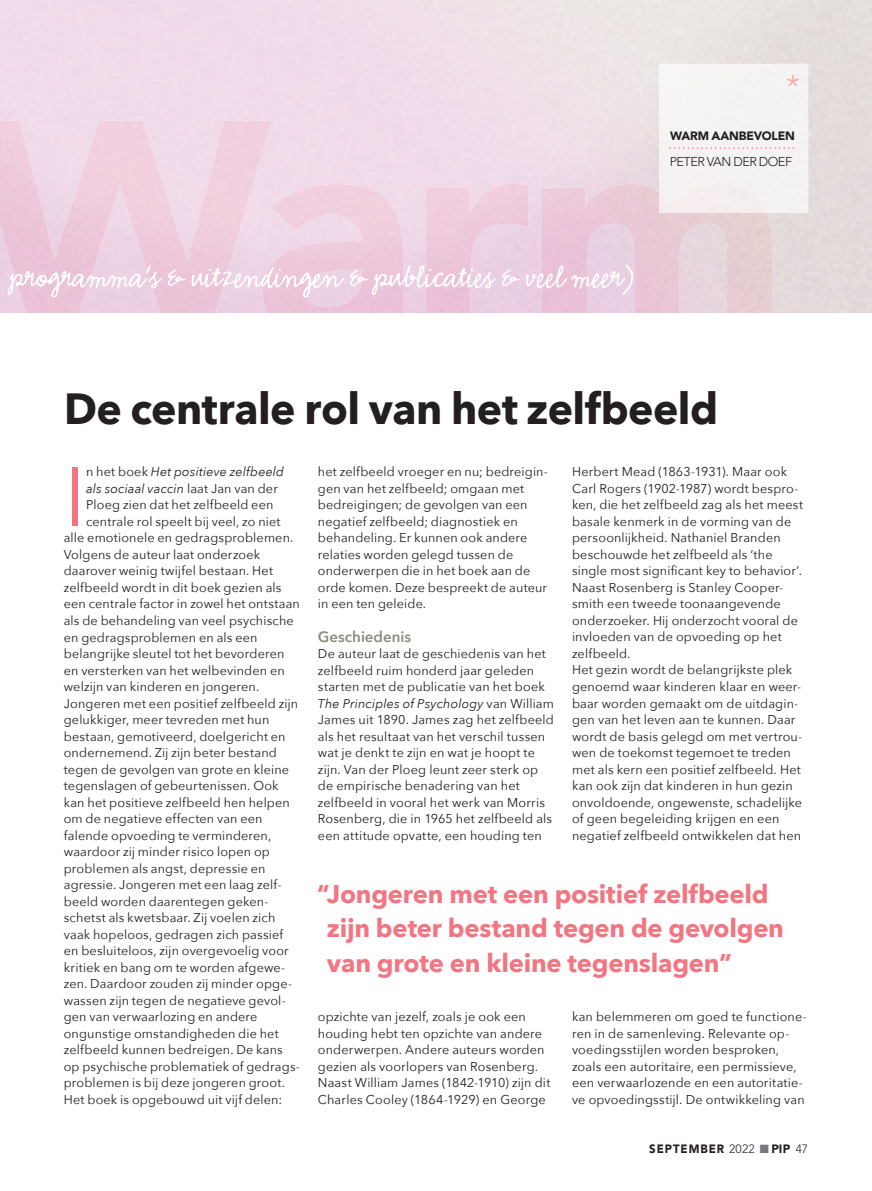
<style>
.page{position:relative;width:872px;height:1191px;background:#fff}
.page>*{position:absolute;margin:0;border:0;box-sizing:border-box;transform-origin:0 0}
.t1{font:82.65px "Avenir Next";color:#f27682}
.t2{font:700 43.5px "Avenir Next";letter-spacing:-.015em;color:#231f20}
.t3{font:300 32.55px "Avenir LT Std";color:#f8aaa5}
.t4{font:700 25.5px/34.5px "Avenir Next";letter-spacing:-.01em;color:#f27682}
.t5{font:600 15px "Avenir Next";color:#8b8b81}
.t6{font:12.75px/16.5px "Avenir Next";letter-spacing:.01em;color:#231f20}
.t7{font:italic 12.75px "Avenir Next";letter-spacing:.01em;color:#231f20}
.t8{font:300 12.75px "Avenir LT Std";letter-spacing:-.04em;color:#231f20}
.t9{font:900 12px "Avenir LT Std";letter-spacing:.08em;color:#231f20;scale:.95 1}
.t10{font:900 12px "Avenir LT Std";letter-spacing:-.005em;color:#231f20}
.s1{font-style:normal}
.s2{font-style:italic}
.s3{font-weight:300}
.s4{color:#76787b}
</style>
<div class="page">
<div style="left:770px;top:0;width:102px;height:211px;background:#e4dddb"></div>
<img style="left:0;top:169px;width:772px;height:144px">
<img style="left:0;top:121px;width:271px;height:49px">
<svg style="left:0;top:264px;width:633px;height:33px;background:#eed2e2"></svg>
<div style="left:659px;top:64px;width:149px;height:149px;background:#f6f3f3"></div>
<div style="left:659px;top:184px;width:107px;height:29px;background:#f5eeee"></div>
<svg style="left:669px;top:147px;width:125px;height:2px"></svg>
<h3 class="t3" style="left:785px;top:67px;width:16px">*</h3>
<p class="t10" style="left:670px;top:129px;width:126px">WARM AANBEVOLEN</p>
<p class="t8" style="left:669px;top:154px;width:124px">PETER VAN DER DOEF</p>
<h2 class="t2" style="left:64px;top:371px;width:655px">De centrale rol van het zelfbeeld</h2>
<h1 class="t1" style="left:64px;top:427px;width:23px">I</h1>
<p class="t7" style="left:86px;top:461px;width:199px"><span class="s1">n het boek</span> Het positieve zelfbeeld</p>
<p class="t7" style="left:86px;top:478px;width:193px">als sociaal vaccin <span class="s1">laat Jan van der</span></p>
<p class="t6" style="left:86px;top:496px;width:189px">Ploeg zien dat het zelfbeeld een</p>
<p class="t6" style="left:86px;top:513px;width:196px">centrale rol speelt bij veel, zo niet</p>
<p class="t6" style="left:64px;top:529px;width:231px">alle emotionele en gedragsproblemen.</p>
<p class="t6" style="left:64px;top:546px;width:198px">Volgens de auteur laat onderzoek</p>
<p class="t6" style="left:64px;top:562px;width:211px">daarover weinig twijfel bestaan. Het</p>
<p class="t6" style="left:64px;top:579px;width:219px">zelfbeeld wordt in dit boek gezien als</p>
<p class="t6" style="left:64px;top:595px;width:238px">een centrale factor in zowel het ontstaan</p>
<p class="t6" style="left:64px;top:612px;width:231px">als de behandeling van veel psychische</p>
<p class="t6" style="left:64px;top:628px;width:195px">en gedragsproblemen en als een</p>
<p class="t6" style="left:64px;top:645px;width:222px">belangrijke sleutel tot het bevorderen</p>
<p class="t6" style="left:64px;top:661px;width:222px">en versterken van het welbevinden en</p>
<p class="t6" style="left:64px;top:678px;width:197px">welzijn van kinderen en jongeren.</p>
<p class="t6" style="left:64px;top:694px;width:236px">Jongeren met een positief zelfbeeld zijn</p>
<p class="t6" style="left:64px;top:711px;width:207px">gelukkiger, meer tevreden met hun</p>
<p class="t6" style="left:64px;top:727px;width:223px">bestaan, gemotiveerd, doelgericht en</p>
<p class="t6" style="left:64px;top:744px;width:214px">ondernemend. Zij zijn beter bestand</p>
<p class="t6" style="left:64px;top:760px;width:227px">tegen de gevolgen van grote en kleine</p>
<p class="t6" style="left:64px;top:777px;width:216px">tegenslagen of gebeurtenissen. Ook</p>
<p class="t6" style="left:64px;top:793px;width:227px">kan het positieve zelfbeeld hen helpen</p>
<p class="t6" style="left:64px;top:810px;width:200px">om de negatieve effecten van een</p>
<p class="t6" style="left:64px;top:826px;width:209px">falende opvoeding te verminderen,</p>
<p class="t6" style="left:64px;top:843px;width:208px">waardoor zij minder risico lopen op</p>
<p class="t6" style="left:64px;top:859px;width:203px">problemen als angst, depressie en</p>
<p class="t6" style="left:64px;top:876px;width:219px">agressie. Jongeren met een laag zelf-</p>
<p class="t6" style="left:64px;top:892px;width:206px">beeld worden daarentegen geken-</p>
<p class="t6" style="left:64px;top:909px;width:213px">schetst als kwetsbaar. Zij voelen zich</p>
<p class="t6" style="left:64px;top:925px;width:221px">vaak hopeloos, gedragen zich passief</p>
<p class="t6" style="left:64px;top:942px;width:226px">en besluiteloos, zijn overgevoelig voor</p>
<p class="t6" style="left:64px;top:958px;width:223px">kritiek en bang om te worden afgewe-</p>
<p class="t6" style="left:64px;top:975px;width:230px">zen. Daardoor zouden zij minder opge-</p>
<p class="t6" style="left:64px;top:991px;width:223px">wassen zijn tegen de negatieve gevol-</p>
<p class="t6" style="left:64px;top:1008px;width:195px">gen van verwaarlozing en andere</p>
<p class="t6" style="left:64px;top:1024px;width:216px">ongunstige omstandigheden die het</p>
<p class="t6" style="left:64px;top:1040px;width:221px">zelfbeeld kunnen bedreigen. De kans</p>
<p class="t6" style="left:64px;top:1057px;width:238px">op psychische problematiek of gedrags-</p>
<p class="t6" style="left:64px;top:1073px;width:223px">problemen is bij deze jongeren groot.</p>
<p class="t6" style="left:64px;top:1090px;width:220px">Het boek is opgebouwd uit vijf delen:</p>
<p class="t6" style="left:318px;top:463px;width:231px">het zelfbeeld vroeger en nu; bedreigin&shy;gen van het zelfbeeld; omgaan met bedreigingen; de gevolgen van een negatief zelfbeeld; diagnostiek en behandeling. Er kunnen ook andere relaties worden gelegd tussen de onderwerpen die in het boek aan de orde komen. Deze bespreekt de auteur in een ten geleide.</p>
<p class="t5" style="left:318px;top:623px;width:95px">Geschiedenis</p>
<p class="t6" style="left:318px;top:645px;width:237px">De auteur laat de geschiedenis van het zelfbeeld ruim honderd jaar geleden starten met de publicatie van het boek <span class="s2">The Principles of Psychology</span> van William James uit 1890. James zag het zelfbeeld als het resultaat van het verschil tussen wat je denkt te zijn en wat je hoopt te zijn. Van der Ploeg leunt zeer sterk op de empirische benadering van het zelfbeeld in vooral het werk van Morris Rosenberg, die in 1965 het zelfbeeld als een attitude opvatte, een houding ten</p>
<p class="t6" style="left:572px;top:463px;width:232px">Herbert Mead (1863-1931). Maar ook Carl Rogers (1902-1987) wordt bespro&shy;ken, die het zelfbeeld zag als het meest basale kenmerk in de vorming van de persoonlijkheid. Nathaniel Branden beschouwde het zelfbeeld als ‘the single most significant key to behavior’.<br>Naast Rosenberg is Stanley Cooper&shy;smith een tweede toonaangevende onderzoeker. Hij onderzocht vooral de invloeden van de opvoeding op het zelfbeeld.<br>Het gezin wordt de belangrijkste plek genoemd waar kinderen klaar en weer&shy;baar worden gemaakt om de uitdagin&shy;gen van het leven aan te kunnen. Daar wordt de basis gelegd om met vertrou&shy;wen de toekomst tegemoet te treden met als kern een positief zelfbeeld. Het kan ook zijn dat kinderen in hun gezin onvoldoende, ongewenste, schadelijke of geen begeleiding krijgen en een negatief zelfbeeld ontwikkelen dat hen</p>
<h3 class="t4" style="left:327px;top:876px;width:458px;text-indent:-10px">“ Jongeren met een positief zelfbeeld zijn beter bestand tegen de gevolgen van grote en kleine tegenslagen”</h3>
<p class="t6" style="left:318px;top:1008px;width:234px">opzichte van jezelf, zoals je ook een houding hebt ten opzichte van andere onderwerpen. Andere auteurs worden gezien als voorlopers van Rosenberg.<br>Naast William James (1842-1910) zijn dit Charles Cooley (1864-1929) en George</p>
<p class="t6" style="left:572px;top:1007px;width:236px">kan belemmeren om goed te functione&shy;ren in de samenleving. Relevante op&shy;voedingsstijlen worden besproken, zoals een autoritaire, een permissieve, een verwaarlozende en een autoritatie&shy;ve opvoedingsstijl. De ontwikkeling van</p>
<p class="t9" style="left:649px;top:1141px;width:169px">SEPTEMBER <span class="s3">2022</span> <span class="s4">■</span> PIP <span class="s3">47</span></p>
</div>
